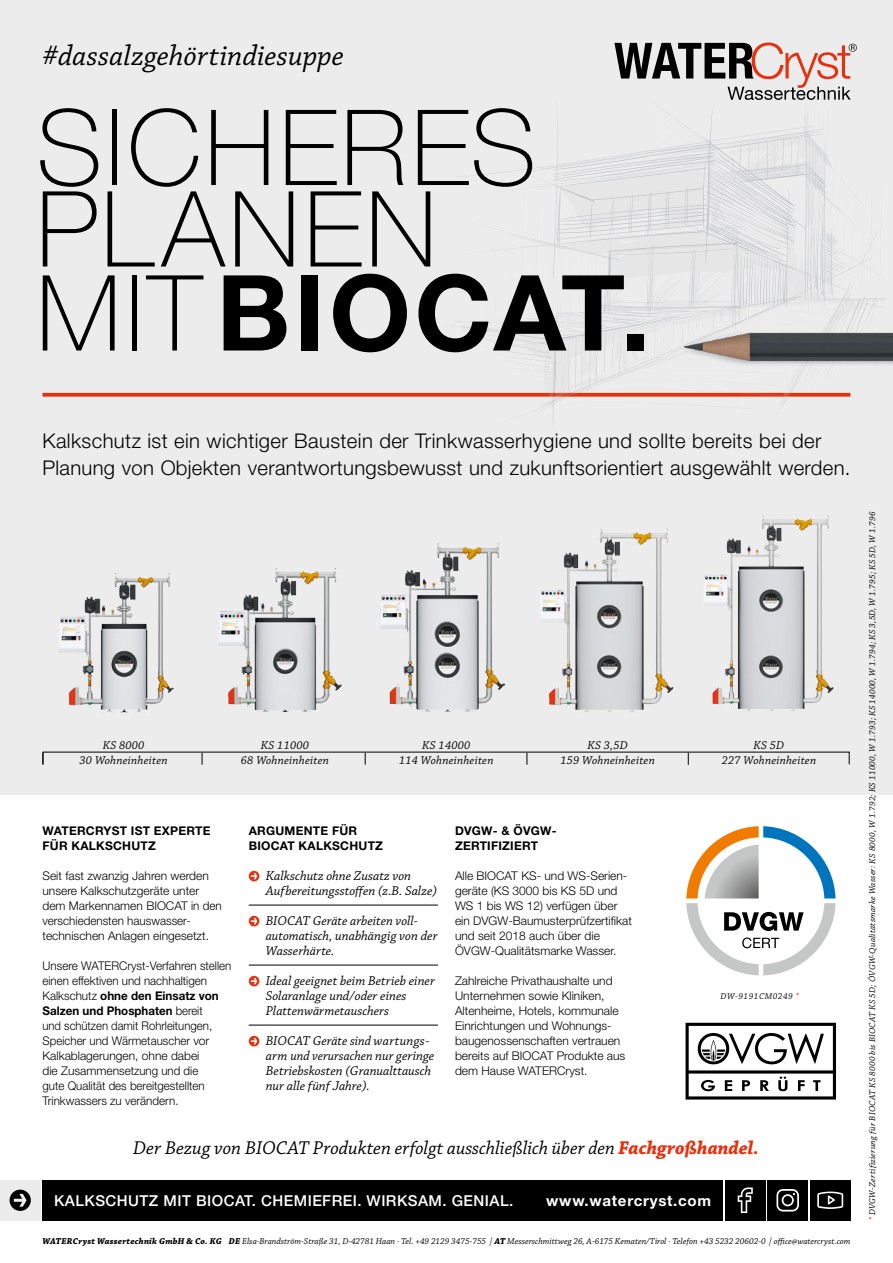
<style>
.page{position:relative;width:893px;height:1263px;background:#fff}
.page>*{position:absolute;margin:0;border:0;box-sizing:border-box;transform-origin:0 0}
.t1{font:100 105.15px/82.8px "Helvetica Neue";letter-spacing:.035em;color:#000}
.t2{font:italic 30px "Chaparral Pro";letter-spacing:.005em;color:#000}
.t3{font:300 20.25px/27px "Helvetica Neue";letter-spacing:.015em;color:#000}
.t4{font:italic 19.5px "Chaparral Pro";color:#000}
.t5{font:500 15.15px "Helvetica Neue";letter-spacing:.03em;color:#fff}
.t6{font:700 15.15px "Helvetica Neue";letter-spacing:.05em;color:#fff}
.t7{font:italic 13.5px/15px "Chaparral Pro";color:#000}
.t8{font:300 12px/15px "Helvetica Neue";color:#000}
.t9{font:italic 12px "Chaparral Pro";letter-spacing:.02em;color:#000}
.t10{font:700 12px/15px "Helvetica Neue";letter-spacing:.02em;color:#000}
.t11{font:italic 9px "Chaparral Pro";letter-spacing:.01em;color:#000}
.t12{font:italic 9px "Chaparral Pro";letter-spacing:.06em;color:#000}
.s1{font-weight:700}
.s2{color:#e6310e}
.s3{font-weight:700;color:#e6310e}
</style>
<div class="page">
<div style="left:0;top:0;width:893px;height:795px;background:#ececed"></div>
<svg style="left:43px;top:393px;width:397px;height:4px;background:#e64222"></svg>
<svg style="left:686px;top:826px;width:150px;height:150px"></svg>
<svg style="left:685px;top:1022px;width:151px;height:78px"></svg>
<svg style="left:686px;top:1023px;width:150px;height:76px"></svg>
<div style="left:0;top:1180px;width:40px;height:40px;background:#ececed"></div>
<svg style="left:10px;top:1189px;width:21px;height:22px"></svg>
<div style="left:43px;top:1180px;width:680px;height:40px;background:#000"></div>
<div style="left:725px;top:1180px;width:40px;height:40px;background:#000"></div>
<svg style="left:738px;top:1187px;width:15px;height:26px"></svg>
<div style="left:810px;top:1180px;width:40px;height:40px;background:#000"></div>
<svg style="left:817px;top:1191px;width:26px;height:18px"></svg>
<div style="left:767px;top:1180px;width:41px;height:40px;background:#000"></div>
<svg style="left:776px;top:1189px;width:23px;height:22px"></svg>
<img style="left:380px;top:543px;width:124px;height:169px">
<img style="left:540px;top:529px;width:134px;height:183px">
<img style="left:704px;top:515px;width:130px;height:196px">
<img style="left:59px;top:573px;width:115px;height:140px">
<img style="left:219px;top:568px;width:124px;height:144px">
<svg style="left:43px;top:753px;width:1px;height:12px"></svg>
<svg style="left:202px;top:753px;width:1px;height:12px"></svg>
<svg style="left:365px;top:753px;width:1px;height:12px"></svg>
<svg style="left:526px;top:753px;width:1px;height:12px"></svg>
<svg style="left:688px;top:753px;width:1px;height:12px"></svg>
<svg style="left:457px;top:43px;width:424px;height:371px"></svg>
<img style="left:618px;top:269px;width:275px;height:145px">
<svg style="left:249px;top:871px;width:10px;height:10px"></svg>
<hr style="left:249px;top:905px;width:189px;height:1px;background:#000">
<svg style="left:249px;top:916px;width:10px;height:10px"></svg>
<hr style="left:249px;top:965px;width:189px;height:1px;background:#000">
<svg style="left:249px;top:976px;width:10px;height:10px"></svg>
<hr style="left:249px;top:1025px;width:189px;height:1px;background:#000">
<svg style="left:249px;top:1036px;width:10px;height:10px"></svg>
<h2 class="t2" style="left:43px;top:39px;width:303px">#dassalzgehörtindiesuppe</h2>
<h1 class="t1" style="left:36px;top:107px;width:615px">SICHERES<br>PLANEN<br>MIT<span class="s1">BIOCAT.</span></h1>
<h3 class="t3" style="left:43px;top:427px;width:809px">Kalkschutz ist ein wichtiger Baustein der Trinkwasserhygiene und sollte bereits bei der<br>Planung von Objekten verantwortungsbewusst und zukunftsorientiert ausgewählt werden.</h3>
<p class="t9" style="left:103px;top:738px;width:43px">KS 8000</p>
<p class="t9" style="left:261px;top:738px;width:50px">KS 11000</p>
<p class="t9" style="left:422px;top:738px;width:50px">KS 14000</p>
<p class="t9" style="left:587px;top:738px;width:42px">KS 3,5D</p>
<p class="t9" style="left:753px;top:738px;width:32px">KS 5D</p>
<p class="t9" style="left:80px;top:754px;width:90px">30 Wohneinheiten</p>
<p class="t9" style="left:241px;top:754px;width:90px">68 Wohneinheiten</p>
<p class="t9" style="left:399px;top:754px;width:96px">114 Wohneinheiten</p>
<p class="t9" style="left:560px;top:754px;width:96px">159 Wohneinheiten</p>
<p class="t9" style="left:722px;top:754px;width:96px">227 Wohneinheiten</p>
<p class="t10" style="left:43px;top:823px;width:169px">WATERCRYST IST EXPERTE<br>FÜR KALKSCHUTZ</p>
<p class="t8" style="left:43px;top:868px;width:181px">Seit fast zwanzig Jahren werden unsere Kalkschutzgeräte unter dem Markennamen BIOCAT in den verschiedensten hauswasser&shy;technischen Anlagen eingesetzt.</p>
<p class="t8" style="left:43px;top:958px;width:190px">Unsere WATERCryst-Verfahren stellen einen effektiven und nachhaltigen<br>Kalkschutz <span class="s1">ohne den Einsatz von<br>Salzen und Phosphaten</span> bereit<br>und schützen damit Rohrleitungen,<br>Speicher und Wärmetauscher vor<br>Kalkablagerungen, ohne dabei<br>die Zusammensetzung und die<br>gute Qualität des bereitgestellten<br>Trinkwassers zu verändern.</p>
<p class="t10" style="left:249px;top:823px;width:136px">ARGUMENTE FÜR<br>BIOCAT KALKSCHUTZ</p>
<p class="t7" style="left:266px;top:869px;width:173px">Kalkschutz ohne Zusatz von<br>Aufbereitungsstoffen (z.B. Salze)</p>
<p class="t7" style="left:266px;top:914px;width:173px">BIOCAT Geräte arbeiten voll&shy;automatisch, unabhängig von der<br>Wasserhärte.</p>
<p class="t7" style="left:266px;top:974px;width:171px">Ideal geeignet beim Betrieb einer<br>Solaranlage und/oder eines<br>Plattenwärmetauschers</p>
<p class="t7" style="left:266px;top:1034px;width:170px">BIOCAT Geräte sind wartungs&shy;arm und verursachen nur geringe<br>Betriebskosten (Granualttausch nur alle fünf Jahre).</p>
<p class="t10" style="left:455px;top:823px;width:103px">DVGW- &amp; ÖVGW-<br>ZERTIFIZIERT</p>
<p class="t8" style="left:455px;top:868px;width:178px">Alle BIOCAT KS- und WS-Serien&shy;geräte (KS 3000 bis KS 5D und<br>WS 1 bis WS 12) verfügen über ein DVGW-Baumusterprüfzertifikat und seit 2018 auch über die<br>ÖVGW-Qualitätsmarke Wasser.</p>
<p class="t8" style="left:455px;top:973px;width:172px">Zahlreiche Privathaushalte und<br>Unternehmen sowie Kliniken,<br>Altenheime, Hotels, kommunale<br>Einrichtungen und Wohnungs&shy;baugenossenschaften vertrauen bereits auf BIOCAT Produkte aus dem Hause WATERCryst.</p>
<p class="t12" style="left:721px;top:991px;width:80px">DW-9191CM0249 <span class="s2">*</span></p>
<h3 class="t4" style="left:133px;top:1137px;width:627px">Der Bezug von BIOCAT Produkten erfolgt ausschließlich über den <span class="s3">Fachgroßhandel.</span></h3>
<p class="t5" style="left:54px;top:1192px;width:461px">KALKSCHUTZ MIT BIOCAT. CHEMIEFREI. WIRKSAM. GENIAL.</p>
<p class="t6" style="left:546px;top:1191px;width:166px">www.watercryst.com</p>
<p class="t11" style="left:43px;top:1236px;width:809px"><span class="s1">WATERCryst Wassertechnik GmbH &amp; Co. KG DE</span> Elsa-Brandström-Straße 31, D-42781 Haan · Tel. +49 2129 3475-755 |<span class="s1">AT</span> Messerschmittweg 26, A-6175 Kematen/Tirol · Telefon +43 5232 20602-0 |office@watercryst.com</p>
<p class="t11" style="left:867px;top:1220px;width:710px;rotate:-90deg"><span class="s2">*</span> DVGW-Zertifizierung für BIOCAT KS 8000 bis BIOCAT KS 5D; ÖVGW-Qualitätsmarke Wasser: KS 8000, W 1.792; KS 11000, W 1.793; KS 14000, W 1.794; KS 3,5D, W 1.795; KS 5D, W 1.796</p>
</div>
